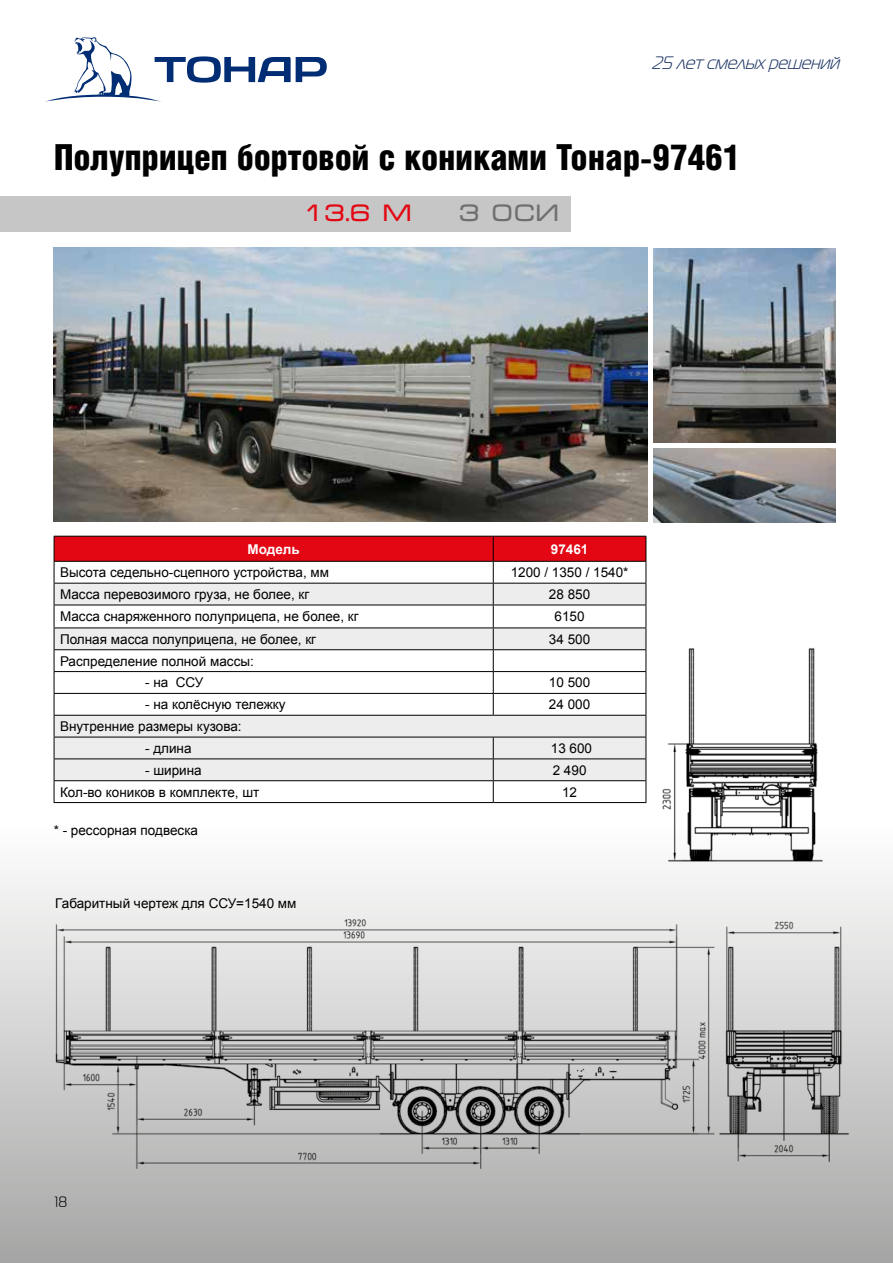
<style>
.page{position:relative;width:893px;height:1263px;background:#fff}
.page>*{position:absolute;margin:0;border:0;box-sizing:border-box;transform-origin:0 0}
.t1{font:900 36px "Helios Cond";letter-spacing:-.01em;color:#000}
.t2{font:24px "Micra C";color:#e30613}
.t3{font:24px "Micra C";color:#706f6f}
.t4{font:italic 18px "Magistral C";color:#1f3664}
.t5{font:15px "Magistral C";color:#000}
.t6{font:13.5px "Arial";color:#000}
.t7{font:700 13.5px "Arial";color:#fff}
</style>
<div class="page">
<div style="left:0;top:641px;width:893px;height:622px;background:linear-gradient(to bottom,#fff,#aeaead)"></div>
<img style="left:45px;top:918px;width:806px;height:259px">
<img style="left:645px;top:641px;width:194px;height:231px">
<svg style="left:54px;top:536px;width:593px;height:266px"></svg>
<hr style="left:54px;top:802px;width:439px;height:1px;background:#000">
<hr style="left:493px;top:802px;width:153px;height:1px;background:#000">
<img style="left:653px;top:248px;width:182px;height:195px">
<img style="left:54px;top:248px;width:594px;height:274px">
<img style="left:653px;top:449px;width:182px;height:73px">
<div style="left:0;top:196px;width:570px;height:36px;background:#c6c6c6"></div>
<svg style="left:45px;top:37px;width:282px;height:65px"></svg>
<h3 class="t4" style="left:651px;top:53px;width:195px">25 летсмелыхрешений</h3>
<h1 class="t1" style="left:54px;top:136px;width:689px">Полуприцеп бортовой с кониками Тонар-97461</h1>
<h2 class="t2" style="left:302px;top:203px;width:112px">13.6 м</h2>
<h2 class="t3" style="left:458px;top:203px;width:102px">3 оси</h2>
<p class="t7" style="left:248px;top:540px;width:54px">Модель</p>
<p class="t7" style="left:551px;top:540px;width:39px">97461</p>
<p class="t6" style="left:60px;top:564px;width:271px">Высота седельно-сцепного устройства, мм</p>
<p class="t6" style="left:511px;top:564px;width:119px">1200 / 1350 / 1540*</p>
<p class="t6" style="left:60px;top:585px;width:251px">Масса перевозимого груза, не более, кг</p>
<p class="t6" style="left:549px;top:585px;width:43px">28 850</p>
<p class="t6" style="left:60px;top:607px;width:300px">Масса снаряженного полуприцепа, не более, кг</p>
<p class="t6" style="left:555px;top:607px;width:32px">6150</p>
<p class="t6" style="left:60px;top:630px;width:258px">Полная масса полуприцепа, не более, кг</p>
<p class="t6" style="left:549px;top:630px;width:43px">34 500</p>
<p class="t6" style="left:60px;top:652px;width:195px">Распределение полной массы:</p>
<p class="t6" style="left:145px;top:674px;width:60px">- на ССУ</p>
<p class="t6" style="left:549px;top:674px;width:43px">10 500</p>
<p class="t6" style="left:145px;top:696px;width:142px">- на колёсную тележку</p>
<p class="t6" style="left:549px;top:696px;width:43px">24 000</p>
<p class="t6" style="left:60px;top:717px;width:183px">Внутренние размеры кузова:</p>
<p class="t6" style="left:145px;top:739px;width:48px">- длина</p>
<p class="t6" style="left:551px;top:739px;width:43px">13 600</p>
<p class="t6" style="left:145px;top:761px;width:58px">- ширина</p>
<p class="t6" style="left:553px;top:761px;width:35px">2 490</p>
<p class="t6" style="left:60px;top:783px;width:201px">Кол-во коников в комплекте, шт</p>
<p class="t6" style="left:562px;top:783px;width:17px">12</p>
<p class="t6" style="left:54px;top:821px;width:146px">* - рессорная подвеска</p>
<p class="t6" style="left:55px;top:894px;width:243px">Габаритный чертеж для ССУ=1540 мм</p>
<p class="t5" style="left:55px;top:1194px;width:13px">18</p>
</div>
